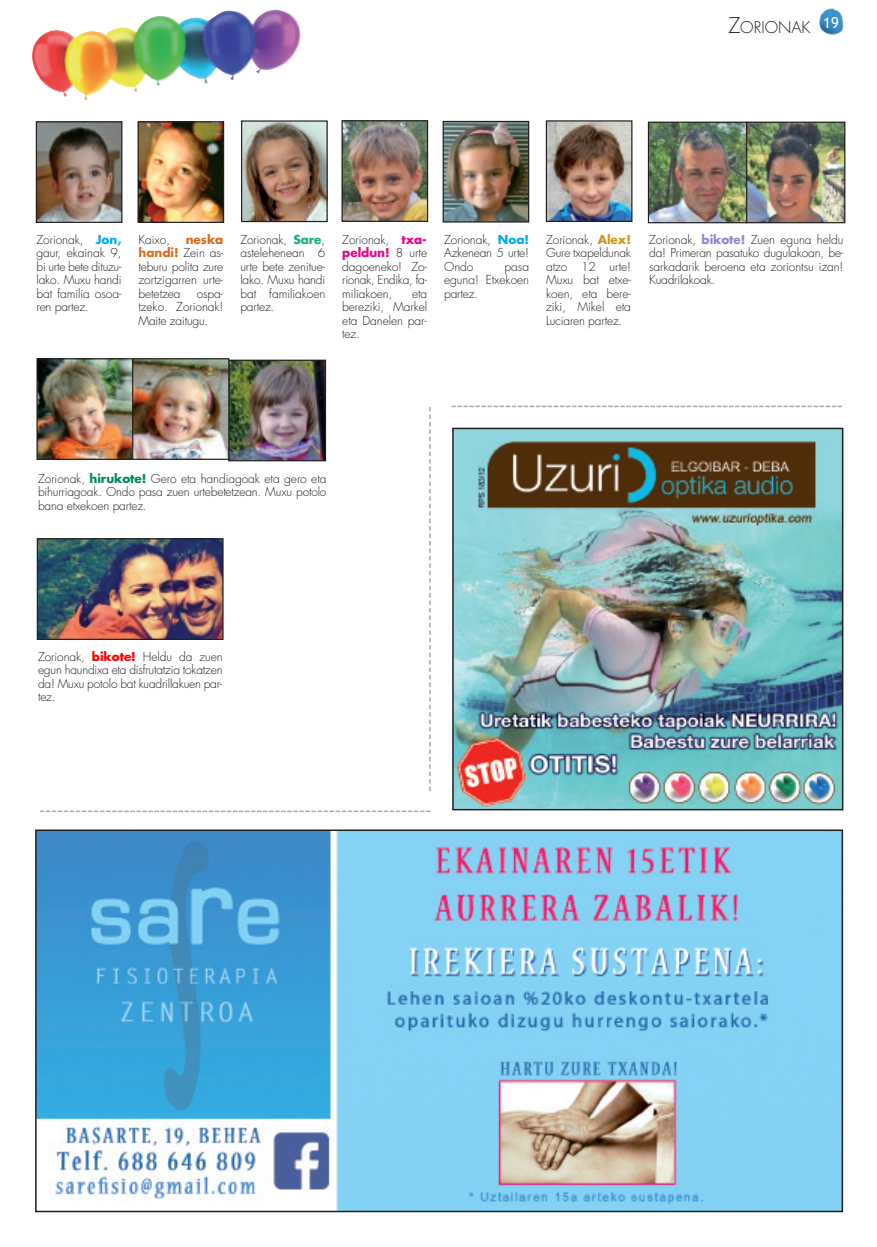
<style>
.page{position:relative;width:877px;height:1247px;background:#fff}
.page>*{position:absolute;margin:0;border:0;box-sizing:border-box;transform-origin:0 0}
.t1{font:300 15.75px "Futura";color:#231f20}
.t2{font:15px "Trebuchet MS";color:#fff}
.t3{font:300 12px/13.5px "Futura";letter-spacing:-.005em;color:#231f20;text-align:justify}
.s1{font-size:21px}
.s2{font-weight:700;color:#db6d1b}
.s3{font-weight:700;color:#00aeef}
.s4{font-weight:700;color:#19b273}
.s5{font-weight:700;color:#ed028c}
.s6{font-weight:700;color:#d0971a}
.s7{font-weight:700;color:#9686d1}
.s8{font-weight:700;color:#008a52}
.s9{font-weight:700;color:#f00}
</style>
<div class="page">
<img style="left:819px;top:8px;width:24px;height:27px">
<img style="left:455px;top:431px;width:385px;height:376px">
<div style="left:452px;top:428px;width:391px;height:382px;border:2px solid #231f20"></div>
<img style="left:38px;top:123px;width:82px;height:98px">
<div style="left:36px;top:121px;width:86px;height:102px;border:1px solid #231f20"></div>
<img style="left:139px;top:123px;width:83px;height:98px">
<div style="left:137px;top:121px;width:87px;height:102px;border:1px solid #231f20"></div>
<img style="left:243px;top:122px;width:83px;height:98px">
<div style="left:241px;top:120px;width:87px;height:102px;border:1px solid #231f20"></div>
<img style="left:343px;top:122px;width:83px;height:98px">
<div style="left:341px;top:120px;width:87px;height:102px;border:1px solid #231f20"></div>
<img style="left:38px;top:360px;width:189px;height:98px">
<div style="left:36px;top:358px;width:98px;height:102px;border:1px solid #231f20"></div>
<img style="left:445px;top:123px;width:82px;height:98px">
<div style="left:443px;top:121px;width:86px;height:102px;border:1px solid #231f20"></div>
<img style="left:230px;top:362px;width:94px;height:97px">
<div style="left:228px;top:360px;width:98px;height:101px;border:1px solid #231f20"></div>
<div style="left:132px;top:358px;width:97px;height:102px;border:1px solid #231f20"></div>
<img style="left:548px;top:122px;width:82px;height:98px">
<div style="left:546px;top:120px;width:86px;height:102px;border:1px solid #231f20"></div>
<svg style="left:40px;top:810px;width:390px;height:2px"></svg>
<img style="left:650px;top:124px;width:193px;height:97px">
<div style="left:648px;top:122px;width:99px;height:101px;border:1px solid #231f20"></div>
<div style="left:746px;top:122px;width:99px;height:101px;border:1px solid #231f20"></div>
<img style="left:39px;top:540px;width:183px;height:98px">
<div style="left:37px;top:538px;width:187px;height:102px;border:1px solid #231f20"></div>
<img style="left:32px;top:10px;width:269px;height:90px">
<img style="left:38px;top:832px;width:802px;height:377px">
<div style="left:35px;top:829px;width:808px;height:383px;border:2px solid #231f20"></div>
<svg style="left:429px;top:407px;width:2px;height:384px"></svg>
<svg style="left:451px;top:406px;width:391px;height:1px"></svg>
<h1 class="t1" style="left:728px;top:20px;width:84px"><span class="s1">Z</span>ORIONAK</h1>
<p class="t2" style="left:823px;top:13px;width:17px">19</p>
<p class="t3" style="left:138px;top:234px;width:86px;text-indent:47px"><span class="s2">neska handi!</span> Zein as&shy;teburu polita zure zortzigarren urte&shy;betetzea</p>
<p class="t3" style="left:37px;top:234px;width:86px">Zorionak, <span class="s3">Jon, </span>gaur, ekainak 9, bi urte bete dituzu&shy;lako. Muxu handi bat familia osoa&shy;ren partez.</p>
<p class="t3" style="left:138px;top:234px;width:33px">Kaixo,</p>
<p class="t3" style="left:138px;top:288px;width:86px;text-indent:58px">ospa&shy;tzeko. Zorionak!<br>Maite zaitugu.</p>
<p class="t3" style="left:240px;top:234px;width:86px">Zorionak, <span class="s4">Sare</span>, astelehenean 6 urte bete zenitue&shy;lako. Muxu handi bat familiakoen partez.</p>
<p class="t3" style="left:342px;top:234px;width:86px">Zorionak, <span class="s5">txa&shy;peldun!</span> 8 urte dagoeneko! Zo&shy;rionak, Endika, fa&shy;miliakoen,</p>
<p class="t3" style="left:342px;top:288px;width:86px;text-indent:70px">eta bereziki, Markel eta Danelen par&shy;tez.</p>
<p class="t3" style="left:444px;top:234px;width:86px">Zorionak, <span class="s3">Noa!<br></span>Azkenean 5 urte!<br>Ondo</p>
<p class="t3" style="left:444px;top:261px;width:86px;text-indent:60px">pasa eguna! Etxekoen partez.</p>
<p class="t3" style="left:546px;top:234px;width:86px">Zorionak, <span class="s6">Alex!<br></span>Gure txapeldunak atzo 12 urte!<br>Muxu bat etxe&shy;koen, eta bere&shy;ziki, Mikel eta Luciaren partez.</p>
<p class="t3" style="left:649px;top:234px;width:196px">Zorionak, <span class="s7">bikote!</span> Zuen eguna heldu da! Primeran pasatuko dugulakoan, be&shy;sarkadarik beroena eta zoriontsu izan!<br>Kuadrilakoak.</p>
<p class="t3" style="left:38px;top:473px;width:290px">Zorionak, <span class="s8">hirukote!</span> Gero eta handiagoak eta gero eta bihurriagoak. Ondo pasa zuen urtebetetzean. Muxu potolo bana etxekoen partez.</p>
<p class="t3" style="left:38px;top:650px;width:186px">Zorionak, <span class="s9">bikote!</span> Heldu da zuen egun haundixa eta disfrutatzia tokatzen da! Muxu potolo bat kuadrillakuen par&shy;tez.</p>
</div>
